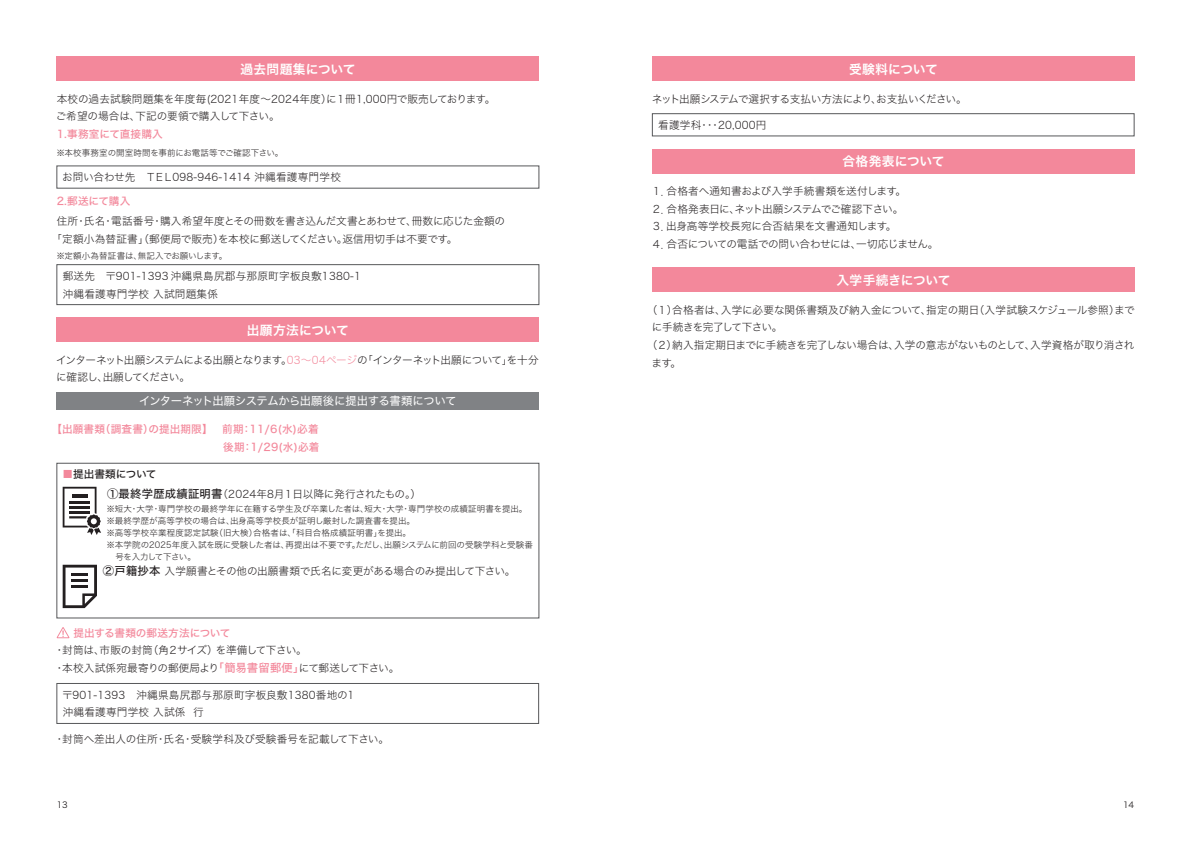
<style>
.page{position:relative;width:1191px;height:842px;background:#fff}
.page>*{position:absolute;margin:0;border:0;box-sizing:border-box;transform-origin:0 0}
.t1{font:12.8px "Hira Kaku Pro N W6";letter-spacing:-.02em;color:#fff}
.t2{font:12.8px "Hira Kaku Pro N W6";letter-spacing:.02em;color:#fff}
.t3{font:12.8px "Hira Kaku Pro N W6";letter-spacing:.01em;color:#fff}
.t4{font:11.3px "Hiragino Sans W4";letter-spacing:-.04em;color:#fff}
.t5{font:10.6px/17.7px "Hiragino Sans W2";letter-spacing:-.015em;color:#231f20}
.t6{font:10.6px/17.7px "Hiragino Sans W2";letter-spacing:.02em;color:#231f20}
.t7{font:10.6px/18.1px "Hiragino Sans W2";letter-spacing:-.04em;color:#231f20}
.t8{font:10.6px/17.7px "Hiragino Sans W2";letter-spacing:.01em;color:#231f20}
.t9{font:10.6px/17.7px "Hiragino Sans W2";letter-spacing:-.065em;color:#231f20}
.t10{font:10.6px "Hiragino Sans W2";letter-spacing:-.085em;color:#231f20}
.t11{font:10.6px "Hiragino Sans W5";letter-spacing:.02em;color:#f3889b}
.t12{font:10.6px "Hiragino Sans W5";letter-spacing:-.005em;color:#f3889b}
.t13{font:10.6px "Hiragino Sans W5";letter-spacing:.02em;color:#f3889b}
.t14{font:10.6px "Hiragino Sans W5";letter-spacing:-.005em;color:#231f20}
.t15{font:8.5px "Hiragino Sans W2";letter-spacing:-.01em;color:#231f20}
.t16{font:8.5px "Hiragino Sans W2";letter-spacing:.02em;color:#231f20}
.t17{font:8.5px "Hira Kaku Pro N W3";color:#231f20}
.s1{color:#f3889b}
.s2{font-family:"Hiragino Sans W5";font-size:11.3px}
.s3{font-family:"Hiragino Sans W5";font-size:11.3px;color:#f3889b}
</style>
<div class="page">
<div style="left:57px;top:57px;width:482px;height:24px;background:#f3889b"></div>
<div style="left:57px;top:318px;width:482px;height:24px;background:#f3889b"></div>
<div style="left:57px;top:392px;width:482px;height:17px;background:#808285"></div>
<div style="left:57px;top:264px;width:482px;height:41px;border:1px solid #57585a"></div>
<svg style="left:63px;top:487px;width:38px;height:48px"></svg>
<svg style="left:63px;top:565px;width:34px;height:43px"></svg>
<div style="left:57px;top:463px;width:482px;height:155px;border:1px solid #57585a"></div>
<svg style="left:57px;top:627px;width:12px;height:11px"></svg>
<div style="left:57px;top:683px;width:482px;height:40px;border:1px solid #57585a"></div>
<div style="left:652px;top:57px;width:482px;height:24px;background:#f3889b"></div>
<div style="left:652px;top:149px;width:482px;height:24px;background:#f3889b"></div>
<div style="left:652px;top:268px;width:482px;height:24px;background:#f3889b"></div>
<p class="t2" style="left:240px;top:57px;width:117px">過去問題集について</p>
<p class="t8" style="left:56px;top:89px;width:441px">本校の過去試験問題集を年度毎(2021年度〜2024年度）に１冊1,000円で販売しております。ご希望の場合は、下記の要領で購⼊して下さい。</p>
<p class="t13" style="left:57px;top:124px;width:107px">1.事務室にて直接購⼊</p>
<p class="t15" style="left:56px;top:145px;width:229px">※本校事務室の開室時間を事前にお電話等でご確認下さい。</p>
<p class="t6" style="left:62px;top:167px;width:280px">お問い合わせ先　ＴＥＬ098-946-1414 沖縄看護専門学校</p>
<p class="t12" style="left:57px;top:192px;width:74px">2.郵送にて購⼊</p>
<p class="t5" style="left:51px;top:212px;width:455px;text-indent:5px">住所・⽒名・電話番号・購⼊希望年度とその冊数を書き込んだ⽂書とあわせて、冊数に応じた⾦額の「定額⼩為替証書」（郵便局で販売）を本校に郵送してください。返信⽤切⼿は不要です。</p>
<p class="t15" style="left:56px;top:248px;width:172px">※定額⼩為替証書は、無記⼊でお願いします。</p>
<p class="t6" style="left:63px;top:266px;width:300px">郵送先　〒901-1393 沖縄県島尻郡与那原町字板良敷1380-1沖縄看護専門学校 ⼊試問題集係</p>
<p class="t1" style="left:247px;top:318px;width:103px">出願⽅法について</p>
<p class="t9" style="left:56px;top:350px;width:484px">インターネット出願システムによる出願となります。<span class="s1">03〜04ページ</span>の「インターネット出願について」を⼗分に確認し、出願してください。</p>
<p class="t4" style="left:139px;top:391px;width:319px">インターネット出願システムから出願後に提出する書類について</p>
<p class="t11" style="left:51px;top:419px;width:269px">【出願書類（調査書）の提出期限】　前期：11/6(水)必着</p>
<p class="t14" style="left:62px;top:465px;width:96px"><span class="s1">■</span>提出書類について</p>
<p class="t5" style="left:107px;top:484px;width:316px"><span class="s2">①最終学歴成績証明書</span>（2024年8⽉１⽇ 以降に発⾏されたもの。）</p>
<p class="t15" style="left:106px;top:501px;width:422px">※短⼤・⼤学・専⾨ 学校の最終学年に在籍する学⽣及び卒業した者は、短⼤・⼤学・専⾨ 学校の成績証明書を提出。</p>
<p class="t15" style="left:106px;top:513px;width:310px">※最終学歴が⾼等学校の場合は、出⾝⾼等学校⻑が証明し厳封した調査書を提出。</p>
<p class="t16" style="left:106px;top:525px;width:306px">※⾼等学校卒業程度認定試験（旧⼤検）合格者は、「科⽬ 合格成績証明書」を提出。</p>
<p class="t15" style="left:106px;top:537px;width:428px">※本学院の2025年度⼊試を既に受験した者は、再提出は不要です。ただし、出願システムに前回の受験学科と受験番</p>
<p class="t15" style="left:115px;top:549px;width:82px">号を⼊⼒ して下さい。</p>
<p class="t5" style="left:103px;top:561px;width:414px"><span class="s2">②⼾籍抄本</span> ⼊学願書とその他の出願書類で⽒名に変更がある場合のみ提出して下さい。</p>
<p class="t12" style="left:73px;top:624px;width:158px">提出する書類の郵送⽅法について</p>
<p class="t7" style="left:54px;top:640px;width:347px">・封筒は、市販の封筒（⾓２サイズ）を準備して下さい。<br>・本校⼊試係宛最寄りの郵便局より<span class="s3">「簡易書留郵便」</span>にて郵送して下さい。</p>
<p class="t6" style="left:62px;top:685px;width:294px">〒901-1393　沖縄県島尻郡与那原町字板良敷1380番地の1沖縄看護専門学校 ⼊試係 ⾏</p>
<p class="t5" style="left:54px;top:729px;width:336px">・封筒へ差出⼈の住所・⽒名・受験学科及び受験番号を記載して下さい。</p>
<p class="t1" style="left:849px;top:57px;width:91px">受験料について</p>
<p class="t10" style="left:652px;top:89px;width:316px">ネット出願システムで選択する⽀払い⽅法により、お⽀払いください。</p>
<p class="t6" style="left:658px;top:115px;width:110px">看護学科・・・20,000円</p>
<p class="t3" style="left:842px;top:150px;width:104px">合格発表について</p>
<p class="t5" style="left:651px;top:181px;width:289px">１．合格者へ通知書および⼊学⼿続書類を送付します。<br>２．合格発表日に、ネット出願システムでご確認下さい。<br>３．出⾝⾼等学校⻑宛に合否結果を⽂書通知します。<br>４．合否についての電話での問い合わせには、⼀切応じません。</p>
<p class="t1" style="left:836px;top:268px;width:116px">⼊学⼿続きについて</p>
<p class="t5" style="left:647px;top:300px;width:489px">（１）合格者は、⼊学に必要な関係書類及び納⼊⾦について、指定の期⽇（⼊学試験スケジュール参照）まで</p>
<p class="t7" style="left:652px;top:318px;width:132px">に⼿続きを完了して下さい。</p>
<p class="t7" style="left:647px;top:335px;width:489px">（２）納⼊指定期⽇ までに⼿続きを完了しない場合は、⼊学の意志がないものとして、⼊学資格が取り消され</p>
<p class="t5" style="left:651px;top:353px;width:31px">ます。</p>
<p class="t17" style="left:57px;top:797px;width:13px">13</p>
<p class="t17" style="left:1123px;top:797px;width:13px">14</p>
</div>
